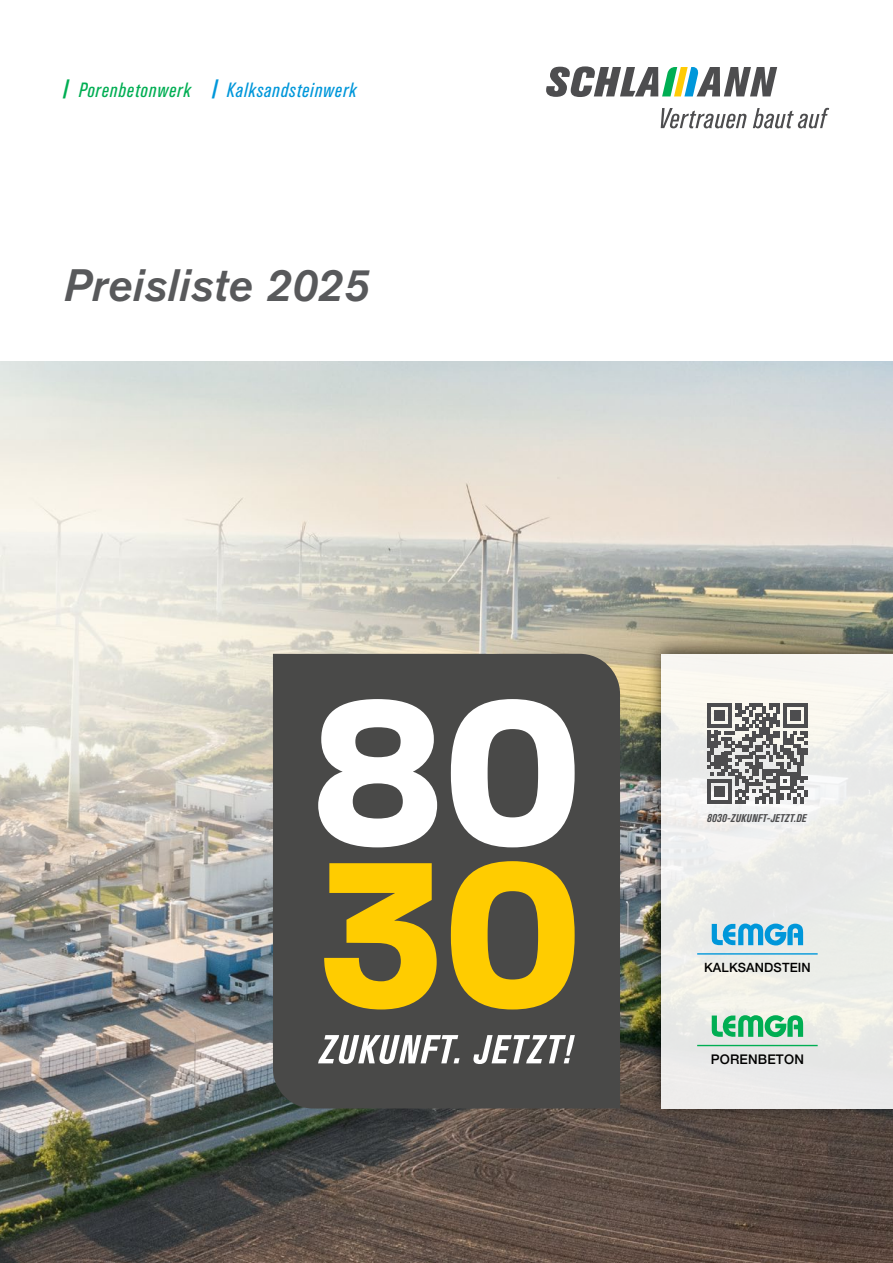
<style>
.page{position:relative;width:893px;height:1263px;background:#fff}
.page>*{position:absolute;margin:0;border:0;box-sizing:border-box;transform-origin:0 0}
.t1{font:italic 45px "Akzidenz Grotesk BQ Med";letter-spacing:.01em;color:#58595b}
.t2{font:italic condensed 20.4px "Akzidenz Grotesk BQ";letter-spacing:.05em;color:#0097da}
.t3{font:500 13.35px "Helvetica Neue";letter-spacing:.01em;color:#000}
.t4{font:500 12.75px "Helvetica Neue";letter-spacing:.01em;color:#000}
.t5{font:italic 700 condensed 11.25px "Akzidenz Grotesk BQ";letter-spacing:.02em;color:#4d4d4f}
.s1{font-weight:700;color:#00ae53}
.s2{color:#00ae53}
.s3{font-weight:700}
.s4{font-size:12px}
</style>
<div class="page">
<img style="left:0;top:361px;width:893px;height:902px">
<svg style="left:546px;top:66px;width:231px;height:31px"></svg>
<svg style="left:661px;top:108px;width:85px;height:20px"></svg>
<svg style="left:753px;top:108px;width:76px;height:20px"></svg>
<div style="left:273px;top:654px;width:347px;height:454px;background:#494948"></div>
<svg style="left:318px;top:1035px;width:141px;height:29px"></svg>
<svg style="left:473px;top:1035px;width:102px;height:29px"></svg>
<svg style="left:318px;top:699px;width:119px;height:148px"></svg>
<svg style="left:451px;top:699px;width:124px;height:148px"></svg>
<svg style="left:324px;top:863px;width:113px;height:146px;background:#be9d19"></svg>
<svg style="left:451px;top:861px;width:124px;height:148px;background:#bc9c1a"></svg>
<div style="left:645px;top:635px;width:248px;height:487px;background:#000;opacity:.75"></div>
<div style="left:661px;top:654px;width:232px;height:454px;background:linear-gradient(to bottom,#f5f4f0,#e7e9e6)"></div>
<svg style="left:712px;top:1015px;width:91px;height:22px;background:#5ec68e"></svg>
<hr style="left:697px;top:1045px;width:121px;height:1px;background:#00ae53">
<svg style="left:712px;top:923px;width:91px;height:23px;background:#63bae0"></svg>
<hr style="left:697px;top:953px;width:121px;height:1px;background:#0097da">
<svg style="left:707px;top:703px;width:101px;height:100px"></svg>
<p class="t2" style="left:64px;top:78px;width:294px"><span class="s1">|</span> <span class="s2">Porenbetonwerk</span> <span class="s3">|</span> Kalksandsteinwerk</p>
<h1 class="t1" style="left:64px;top:260px;width:307px">Preisliste 2025</h1>
<p class="t5" style="left:707px;top:811px;width:101px"><span class="s4">8030</span>-ZUKUNFT-JETZT.DE</p>
<p class="t4" style="left:704px;top:957px;width:108px">KALKSANDSTEIN</p>
<p class="t3" style="left:711px;top:1048px;width:94px">PORENBETON</p>
</div>
